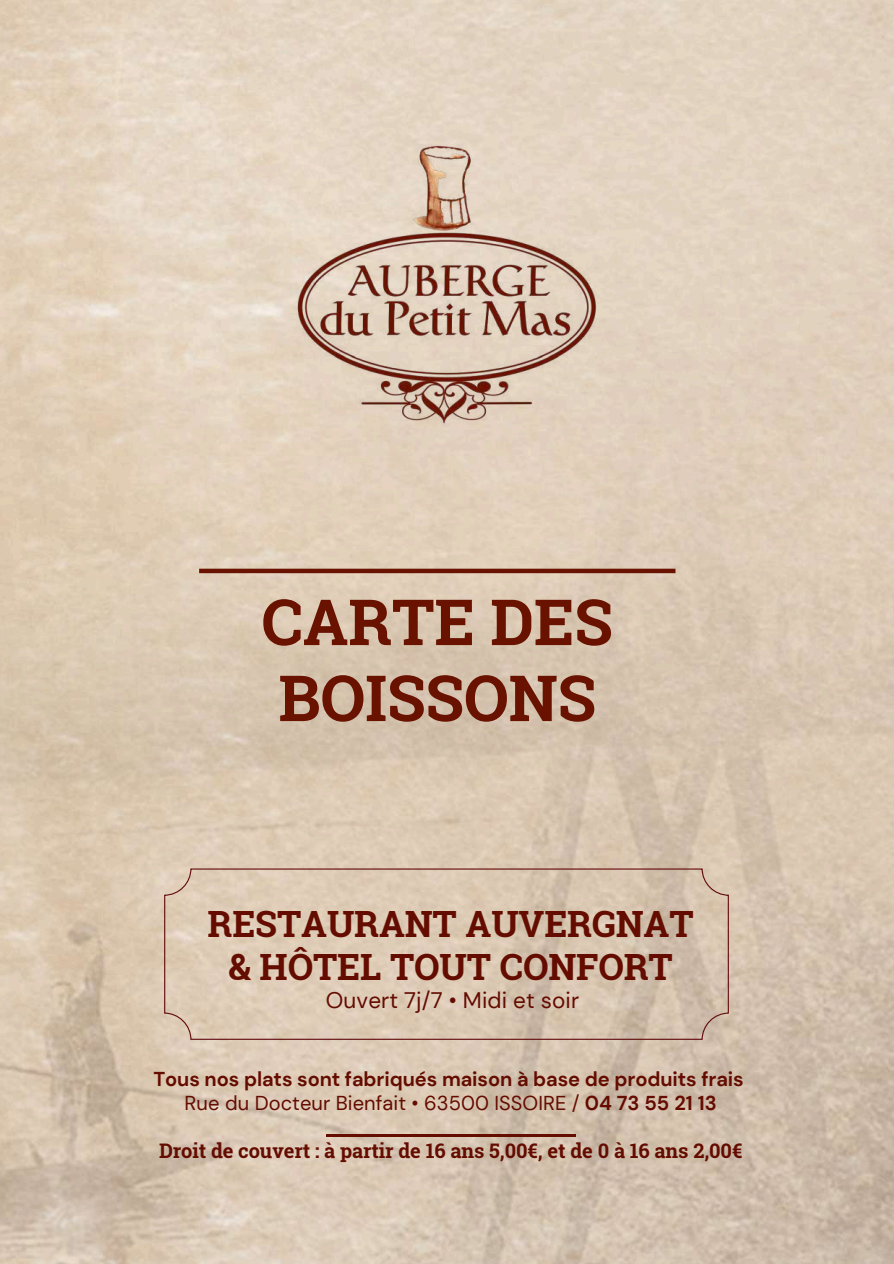
<style>
.page{position:relative;width:894px;height:1264px;background:#fff}
.page>*{position:absolute;margin:0;border:0;box-sizing:border-box;transform-origin:0 0}
.t1{font:700 63.6px/75.9px "Roboto Slab";letter-spacing:-.005em;color:#691200}
.t2{font:700 36.15px/42.8px "Roboto Slab";letter-spacing:-.005em;color:#640c00;text-align:center}
.t3{font:22.5px "DM Sans";letter-spacing:.005em;color:#640c00}
.t4{font:700 20.1px/23.7px "DM Sans";letter-spacing:-.005em;color:#640c00;text-align:center}
.t5{font:700 20.1px "Roboto Slab";letter-spacing:-.005em;color:#640c00}
.s1{font-weight:400}
</style>
<div class="page">
<img style="left:0;top:0;width:893px;height:1263px">
<hr style="left:326px;top:1134px;width:249px;height:2px;background:#640c00">
<img style="left:290px;top:138px;width:312px;height:292px">
<svg style="left:164px;top:868px;width:564px;height:171px"></svg>
<div style="left:199px;top:568px;width:476px;height:5px;background:#691200"></div>
<h1 class="t1" style="left:262px;top:582px;width:352px">CARTE DES<br>BOISSONS</h1>
<h2 class="t2" style="left:207px;top:901px;width:487px">RESTAURANT AUVERGNAT &amp; HÔTEL TOUT CONFORT</h2>
<p class="t3" style="left:326px;top:985px;width:255px">Ouvert 7j/7 • Midi et soir</p>
<p class="t4" style="left:153px;top:1067px;width:591px">Tous nos plats sont fabriqués maison à base de produits frais<br><span class="s1">Rue du Docteur Bienfait • 63500 ISSOIRE /</span> 04 73 55 21 13</p>
<p class="t5" style="left:159px;top:1137px;width:584px">Droit de couvert : à partir de 16 ans 5,00€, et de 0 à 16 ans 2,00€</p>
</div>
